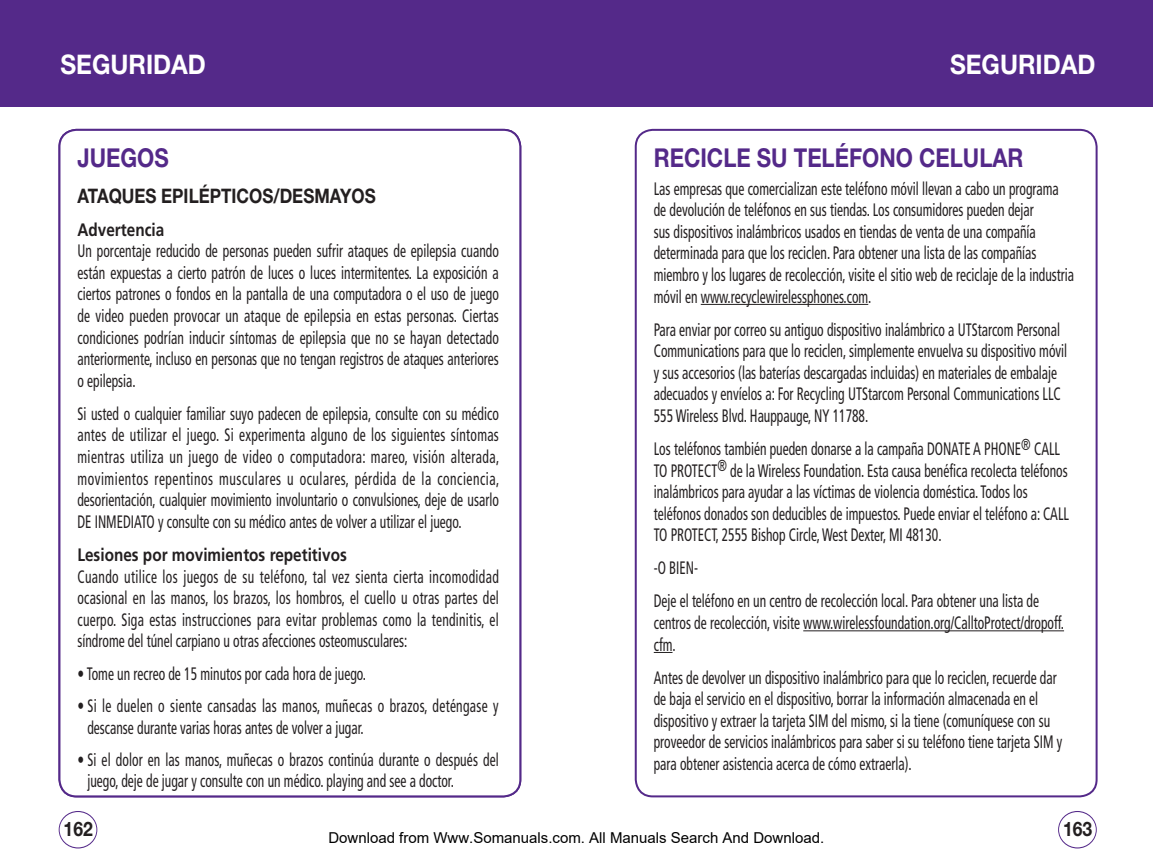
<style>
.page{position:relative;width:1153px;height:866px;background:#fff}
.page>*{position:absolute;margin:0;border:0;box-sizing:border-box;transform-origin:0 0}
.t1{font:700 27px "Helvetica Neue";color:#fff;scale:.9 1}
.t2{font:700 26px "Helvetica Neue";color:#542989;scale:.85 1}
.t3{font:700 20px "Helvetica Neue";color:#231f20;scale:.85 1}
.t4{font:700 20px "Helvetica Neue";color:#231f20;scale:.88 1}
.t5{font:condensed 18px/21.6px "Frutiger";color:#231f20;scale:.75 1}
.t6{font:condensed 18px/21.6px "Frutiger";letter-spacing:.02em;color:#231f20;scale:.75 1}
.t7{font:700 18px "Frutiger";color:#231f20;scale:.85 1}
.t8{font:15px "Arial";color:#000}
</style>
<div class="page">
<div style="left:59px;top:810px;width:38px;height:38px;border:1px solid #542989;border-radius:50%"></div>
<div style="left:1058px;top:810px;width:38px;height:38px;border:1px solid #542989;border-radius:50%"></div>
<div style="left:0;top:0;width:1152px;height:106px;background:#542989"></div>
<div style="left:58px;top:129px;width:463px;height:668px;border:2px solid #542989;border-radius:17px"></div>
<div style="left:634px;top:129px;width:463px;height:668px;border:2px solid #542989;border-radius:17px"></div>
<hr style="left:700px;top:304px;width:168px;height:1px;background:#231f20">
<hr style="left:803px;top:630px;width:261px;height:1px;background:#231f20">
<h1 class="t1" style="left:60px;top:54px;width:163px">SEGURIDAD</h1>
<h1 class="t1" style="left:950px;top:54px;width:163px">SEGURIDAD</h1>
<h2 class="t2" style="left:77px;top:149px;width:109px">JUEGOS</h2>
<p class="t3" style="left:77px;top:188px;width:352px">ATAQUES EPILÉPTICOS/DESMAYOS</p>
<p class="t7" style="left:77px;top:222px;width:104px">Advertencia</p>
<p class="t5" style="left:77px;top:241px;width:563px;text-align:justify">Un porcentaje reducido de personas pueden sufrir ataques de epilepsia cuando están expuestas a cierto patrón de luces o luces intermitentes. La exposición a ciertos patrones o fondos en la pantalla de una computadora o el uso de juego de video pueden provocar un ataque de epilepsia en estas personas. Ciertas condiciones podrían inducir síntomas de epilepsia que no se hayan detectado anteriormente, incluso en personas que no tengan registros de ataques anteriores o epilepsia.</p>
<p class="t5" style="left:77px;top:404px;width:564px;text-align:justify">Si usted o cualquier familiar suyo padecen de epilepsia, consulte con su médico antes de utilizar el juego. Si experimenta alguno de los siguientes síntomas mientras utiliza un juego de video o computadora: mareo, visión alterada, movimientos repentinos musculares u oculares, pérdida de la conciencia, desorientación, cualquier movimiento involuntario o convulsiones, deje de usarlo DE INMEDIATO y consulte con su médico antes de volver a utilizar el juego.</p>
<p class="t7" style="left:77px;top:547px;width:318px">Lesiones por movimientos repetitivos</p>
<p class="t5" style="left:77px;top:566px;width:563px;text-align:justify">Cuando utilice los juegos de su teléfono, tal vez sienta cierta incomodidad ocasional en las manos, los brazos, los hombros, el cuello u otras partes del cuerpo. Siga estas instrucciones para evitar problemas como la tendinitis, el síndrome del túnel carpiano u otras afecciones osteomusculares:</p>
<p class="t5" style="left:77px;top:664px;width:386px">• Tome un recreo de 15 minutos por cada hora de juego.</p>
<p class="t6" style="left:87px;top:696px;width:549px;text-indent:-10px">• Si le duelen o siente cansadas las manos, muñecas o brazos, deténgase y descanse durante varias horas antes de volver a jugar.</p>
<p class="t5" style="left:87px;top:749px;width:550px;text-indent:-10px">• Si el dolor en las manos, muñecas o brazos continúa durante o después del juego, deje de jugar y consulte con un médico. playing and see a doctor.</p>
<h2 class="t2" style="left:653px;top:149px;width:436px">RECICLE SU TELÉFONO CELULAR</h2>
<p class="t5" style="left:653px;top:179px;width:562px">Las empresas que comercializan este teléfono móvil llevan a cabo un programa de devolución de teléfonos en sus tiendas. Los consumidores pueden dejar<br>sus dispositivos inalámbricos usados en tiendas de venta de una compañía determinada para que los reciclen. Para obtener una lista de las compañías miembro y los lugares de recolección, visite el sitio web de reciclaje de la industria móvil en www.recyclewirelessphones.com.</p>
<p class="t5" style="left:653px;top:320px;width:553px">Para enviar por correo su antiguo dispositivo inalámbrico a UTStarcom Personal Communications para que lo reciclen, simplemente envuelva su dispositivo móvil y sus accesorios (las baterías descargadas incluidas) en materiales de embalaje adecuados y envíelos a: For Recycling UTStarcom Personal Communications LLC 555 Wireless Blvd. Hauppauge, NY 11788.</p>
<p class="t5" style="left:653px;top:439px;width:555px">Los teléfonos también pueden donarse a la campaña DONATE A PHONE<sup>®</sup> CALL TO PROTECT<sup>®</sup> de la Wireless Foundation. Esta causa benéfica recolecta teléfonos inalámbricos para ayudar a las víctimas de violencia doméstica. Todos los teléfonos donados son deducibles de impuestos. Puede enviar el teléfono a: CALL TO PROTECT, 2555 Bishop Circle, West Dexter, MI 48130.</p>
<p class="t5" style="left:653px;top:553px;width:515px;line-height:33px">-O BIEN-<br>Deje el teléfono en un centro de recolección local. Para obtener una lista de</p>
<p class="t5" style="left:653px;top:613px;width:548px">centros de recolección, visite www.wirelessfoundation.org/CalltoProtect/dropoff. cfm.</p>
<p class="t5" style="left:653px;top:667px;width:546px">Antes de devolver un dispositivo inalámbrico para que lo reciclen, recuerde dar de baja el servicio en el dispositivo, borrar la información almacenada en el dispositivo y extraer la tarjeta SIM del mismo, si la tiene (comuníquese con su proveedor de servicios inalámbricos para saber si su teléfono tiene tarjeta SIM y para obtener asistencia acerca de cómo extraerla).</p>
<p class="t4" style="left:64px;top:821px;width:35px">162</p>
<p class="t4" style="left:1063px;top:821px;width:35px">163</p>
<p class="t8" style="left:328px;top:828px;width:497px">Download from Www.Somanuals.com. All Manuals Search And Download.</p>
</div>
